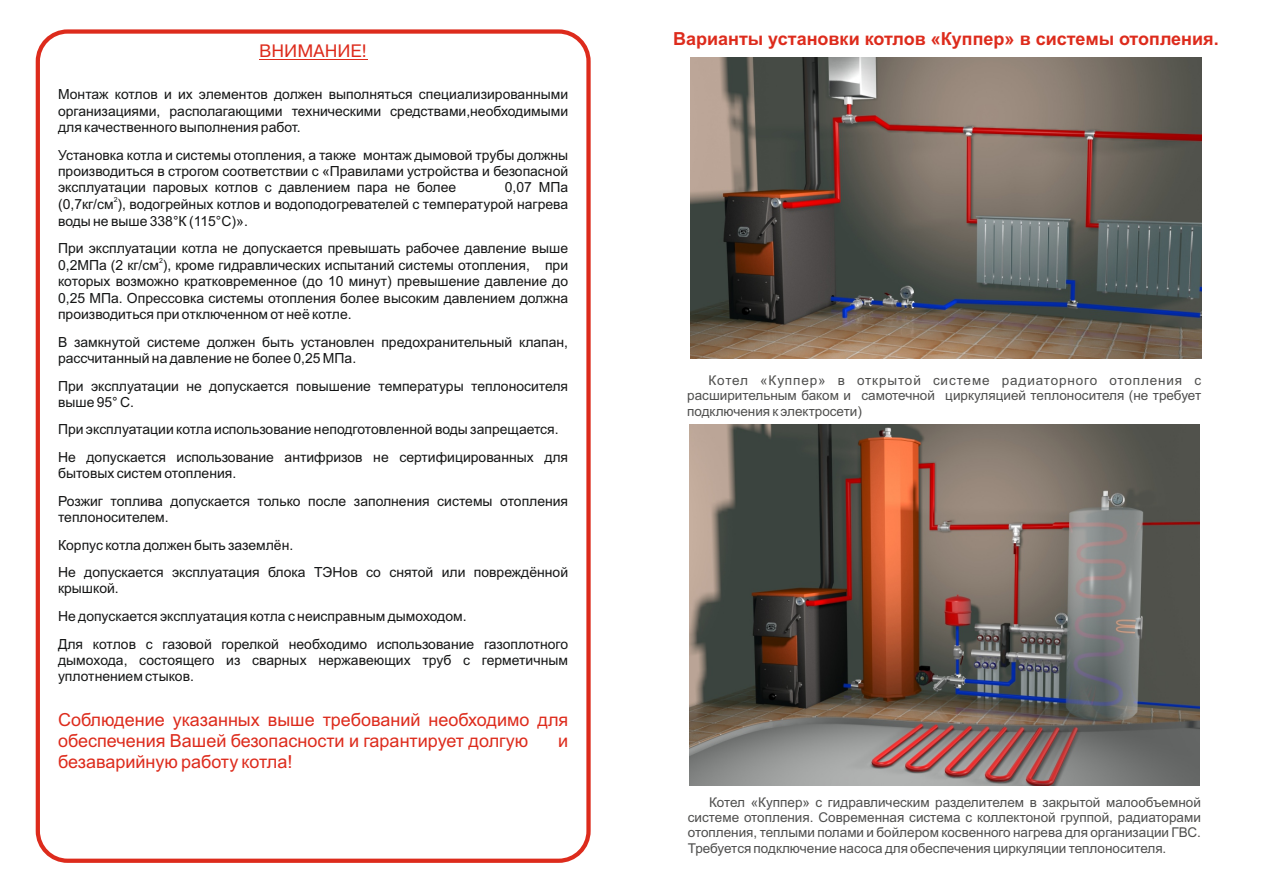
<style>
.page{position:relative;width:1263px;height:893px;background:#fff}
.page>*{position:absolute;margin:0;border:0;box-sizing:border-box;transform-origin:0 0}
.t1{font:18px/21.1px "Arial";color:#dd2b1c}
.t2{font:700 18px "Arial";color:#dd2b1c}
.t3{font:18px "Pragmatica C";letter-spacing:.13em;color:#dd2b1c}
.t4{font:13.95px/16.4px "Arial";color:#151616}
.t5{font:13.5px/15.1px "Arial";color:#4e4e4d;text-align:justify}
.t6{font:13.5px "Arial";letter-spacing:.065em;color:#4e4e4d}
.t7{font:7.05px "Arial";color:#151616}
</style>
<div class="page">
<div style="left:36px;top:29px;width:555px;height:834px;border:4px solid #dd2b1c;border-radius:30px"></div>
<hr style="left:259px;top:59px;width:108px;height:1px;background:#dd2b1c">
<img style="left:689px;top:424px;width:510px;height:361px">
<img style="left:691px;top:57px;width:510px;height:301px">
<p class="t3" style="left:259px;top:43px;width:110px">ВНИМ АНИЕ!</p>
<p class="t4" style="left:58px;top:88px;width:512px;text-align:justify">Монтаж котлов и их элементов должен выполняться специализированными организациями, располагающими техническими средствами,необходимыми для качественного выполнения работ.</p>
<p class="t4" style="left:58px;top:148px;width:512px;text-align:justify">Установка котла и системы отопления, а также монтаж дымовой трубы должны производиться в строгом соответствии с «Правилами устройства и безопасной эксплуатации паровых котлов с давлением пара не более</p>
<p class="t4" style="left:505px;top:180px;width:65px">0,07 МПа</p>
<p class="t7" style="left:114px;top:197px;width:5px">2</p>
<p class="t4" style="left:58px;top:197px;width:512px">(0,7кг/см ), водогрейных котлов и водоподогревателей с температурой нагрева воды не выше 338°К (115°C)».</p>
<p class="t4" style="left:58px;top:241px;width:512px">При эксплуатации котла не допускается превышать рабочее давление выше</p>
<p class="t7" style="left:159px;top:258px;width:5px">2</p>
<p class="t4" style="left:58px;top:258px;width:512px;text-align:justify">0,2МПа (2 кг/см ), кроме гидравлических испытаний системы отопления, при которых возможно кратковременное (до 10 минут) превышение давление до 0,25 МПа. Опрессовка системы отопления более высоким давлением должна производиться при отключенном от неё котле.</p>
<p class="t4" style="left:58px;top:335px;width:512px">В замкнутой системе должен быть установлен предохранительный клапан, рассчитанный на давление не более 0,25 МПа.</p>
<p class="t4" style="left:58px;top:379px;width:512px">При эксплуатации не допускается повышение температуры теплоносителя выше 95° С.</p>
<p class="t4" style="left:58px;top:417px;width:512px;line-height:27.5px">При эксплуатации котла использование неподготовленной воды запрещается.<br>Не допускается использование антифризов не сертифицированных для</p>
<p class="t4" style="left:58px;top:461px;width:512px;line-height:27.5px">бытовых систем отопления.<br>Розжиг топлива допускается только после заполнения системы отопления</p>
<p class="t4" style="left:58px;top:505px;width:512px;line-height:27.5px">теплоносителем.<br>Корпус котла должен быть заземлён.<br>Не допускается эксплуатация блока ТЭНов со снятой или повреждённой</p>
<p class="t4" style="left:58px;top:576px;width:512px;line-height:27.5px">крышкой.<br>Не допускается эксплуатация котла с неисправным дымоходом.<br>Для котлов с газовой горелкой необходимо использование газоплотного</p>
<p class="t4" style="left:58px;top:653px;width:511px">дымохода, состоящего из сварных нержавеющих труб с герметичным уплотнением стыков.</p>
<p class="t1" style="left:58px;top:711px;width:512px">Соблюдение указанных выше требований необходимо для обеспечения Вашей безопасности и гарантирует долгую</p>
<p class="t1" style="left:558px;top:732px;width:12px">и</p>
<p class="t1" style="left:58px;top:753px;width:236px">безаварийную работу котла!</p>
<p class="t2" style="left:673px;top:32px;width:547px">Варианты установки котлов «Куппер» в системы отопления.</p>
<p class="t5" style="left:687px;top:374px;width:515px;text-align:left;text-indent:21px">Котел «Куппер» в открытой<br>расширительным баком и самотечной циркуляцией теплоносителя (не требует подключения к электросети)</p>
<p class="t6" style="left:933px;top:375px;width:270px">системе радиаторного отопления с</p>
<p class="t5" style="left:688px;top:796px;width:515px;text-indent:21px">Котел «Куппер» с гидравлическим разделителем в закрытой малообъемной системе отопления. Современная система с коллектоной группой, радиаторами отопления, теплыми полами и бойлером косвенного нагрева для организации ГВС.<br>Требуется подключение насоса для обеспечения циркуляции теплоносителя.</p>
</div>
